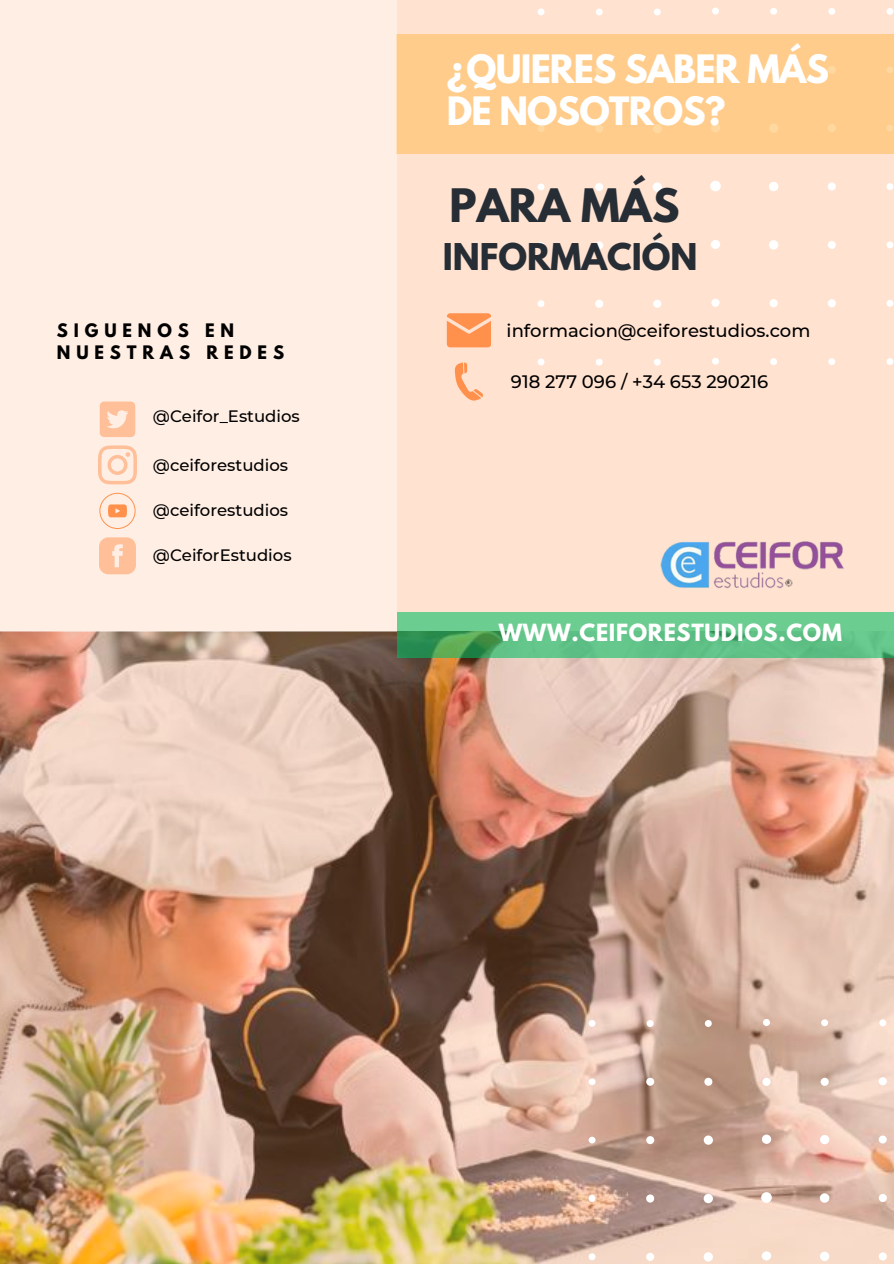
<style>
.page{position:relative;width:894px;height:1264px;background:#fff}
.page>*{position:absolute;margin:0;border:0;box-sizing:border-box;transform-origin:0 0}
.t1{font:700 40.8px "League Spartan";color:#272d34}
.t2{font:700 34.65px/41.7px "League Spartan";letter-spacing:-.025em;color:#fff}
.t3{font:700 32.7px "League Spartan";color:#272d34}
.t4{font:700 21px "League Spartan";letter-spacing:.035em;color:#fff}
.t5{font:500 18px "Montserrat";color:#000}
.t6{font:500 16.5px "Montserrat";color:#000}
.t7{font:700 16.5px/22.5px "League Spartan";letter-spacing:.355em;color:#000}
</style>
<div class="page">
<img style="left:0;top:0;width:893px;height:1263px">
<svg style="left:588px;top:1018px;width:305px;height:245px;background:#d5b4a3"></svg>
<div style="left:537px;top:7px;width:355px;height:358px;background:#ffe2d0"></div>
<svg style="left:396px;top:612px;width:497px;height:46px;background:#60c084"></svg>
<svg style="left:446px;top:313px;width:44px;height:34px"></svg>
<svg style="left:454px;top:362px;width:28px;height:39px"></svg>
<img style="left:660px;top:537px;width:186px;height:54px">
<div style="left:396px;top:34px;width:497px;height:120px;background:#ffcc8b"></div>
<div style="left:0;top:0;width:396px;height:631px;background:#ffeee4"></div>
<svg style="left:99px;top:493px;width:36px;height:36px"></svg>
<p class="t7" style="left:57px;top:321px;width:229px">SIGUENOS EN<br>NUESTRAS REDES</p>
<p class="t6" style="left:153px;top:406px;width:148px">@Ceifor_Estudios</p>
<p class="t6" style="left:153px;top:454px;width:137px">@ceiforestudios</p>
<p class="t6" style="left:153px;top:500px;width:137px">@ceiforestudios</p>
<p class="t6" style="left:153px;top:545px;width:140px">@CeiforEstudios</p>
<p class="t2" style="left:446px;top:53px;width:383px">¿QUIERES SABER MÁS<br>DE NOSOTROS?</p>
<p class="t1" style="left:449px;top:185px;width:231px">PARA MÁS</p>
<p class="t3" style="left:442px;top:240px;width:256px">INFORMACIÓN</p>
<p class="t5" style="left:506px;top:319px;width:305px">informacion@ceiforestudios.com</p>
<p class="t5" style="left:511px;top:371px;width:258px">918 277 096 / +34 653 290216</p>
<h3 class="t4" style="left:498px;top:622px;width:344px">WWW.CEIFORESTUDIOS.COM</h3>
</div>
